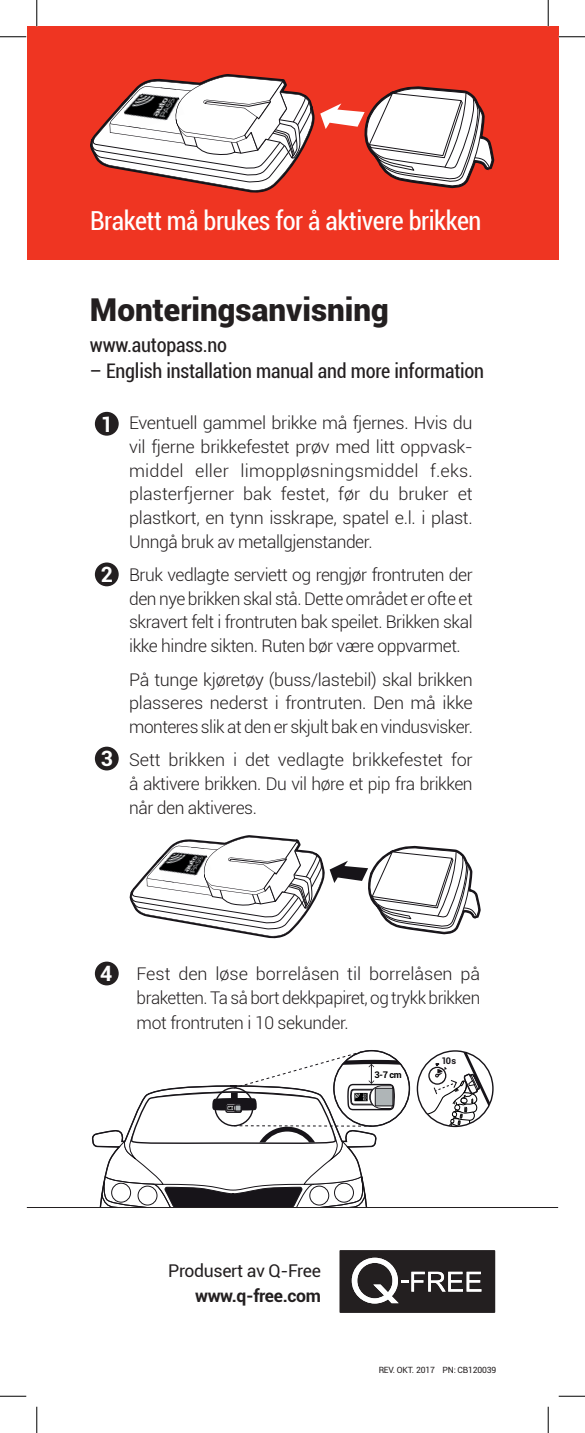
<style>
.page{position:relative;width:585px;height:1433px;background:#fff}
.page>*{position:absolute;margin:0;border:0;box-sizing:border-box;transform-origin:0 0}
.t1{font:900 31.5px "Roboto";color:#231f20}
.t2{font:condensed 26.25px "Roboto";letter-spacing:-.015em;color:#fff}
.t3{font:700 21.18px "Roboto";color:#fff}
.t4{font:condensed 20.12px "Roboto";letter-spacing:-.01em;color:#231f20}
.t5{font:17.68px "Roboto";letter-spacing:-.02em;color:#231f20}
.t6{font:700 17.68px "Roboto";letter-spacing:-.02em;color:#231f20}
.t7{font:300 17.5px/23.6px "Roboto";letter-spacing:-.025em;color:#231f20;text-align:justify}
.t8{font:700 9.1px "Roboto";color:#000001}
.t9{font:700 9.1px "Roboto";color:#171419}
.t10{font:8.58px "Roboto";letter-spacing:-.02em;color:#231f20}
</style>
<div class="page">
<svg style="left:130px;top:835px;width:351px;height:104px"></svg>
<svg style="left:422px;top:1051px;width:70px;height:75px"></svg>
<svg style="left:92px;top:1051px;width:317px;height:156px"></svg>
<hr style="left:27px;top:1207px;width:531px;height:1px;background:#231f20">
<div style="left:339px;top:1250px;width:156px;height:63px;background:#231f20"></div>
<svg style="left:351px;top:1257px;width:130px;height:46px"></svg>
<div style="left:95px;top:412px;width:24px;height:24px;background:#231f20;border-radius:50%"></div>
<div style="left:95px;top:562px;width:24px;height:24px;background:#231f20;border-radius:50%"></div>
<div style="left:95px;top:747px;width:24px;height:23px;background:#231f20;border-radius:50%"></div>
<div style="left:95px;top:961px;width:24px;height:24px;background:#231f20;border-radius:50%"></div>
<div style="left:27px;top:27px;width:531px;height:233px;background:#ef3522"></div>
<svg style="left:90px;top:74px;width:405px;height:119px"></svg>
<img style="left:180px;top:102px;width:4px;height:15px">
<img style="left:175px;top:101px;width:5px;height:16px">
<svg style="left:0;top:36px;width:26px;height:1px"></svg>
<svg style="left:558px;top:36px;width:26px;height:1px"></svg>
<svg style="left:0;top:1396px;width:26px;height:1px"></svg>
<svg style="left:558px;top:1396px;width:26px;height:1px"></svg>
<svg style="left:36px;top:0;width:1px;height:26px"></svg>
<svg style="left:36px;top:1406px;width:1px;height:27px"></svg>
<svg style="left:547px;top:0;width:1px;height:26px"></svg>
<svg style="left:547px;top:1406px;width:1px;height:27px"></svg>
<h2 class="t2" style="left:90px;top:202px;width:393px">Brakett må brukes for å aktivere brikken</h2>
<h1 class="t1" style="left:90px;top:287px;width:300px">Monteringsanvisning</h1>
<p class="t4" style="left:90px;top:331px;width:139px">www.autopass.no</p>
<p class="t4" style="left:90px;top:357px;width:395px">– English installation manual and more information</p>
<p class="t3" style="left:101px;top:409px;width:14px">1</p>
<p class="t3" style="left:101px;top:559px;width:14px">2</p>
<p class="t3" style="left:101px;top:744px;width:14px">3</p>
<p class="t7" style="left:129px;top:411px;width:345px">Eventuell gammel brikke må fjernes. Hvis du vil fjerne brikkefestet prøv med litt oppvask&shy;middel eller limoppløsningsmiddel f.eks. plasterfjerner bak festet, før du bruker et plastkort, en tynn isskrape, spatel e.l. i plast.<br>Unngå bruk av metallgjenstander.</p>
<p class="t7" style="left:129px;top:562px;width:345px">Bruk vedlagte serviett og rengjør frontruten der den nye brikken skal stå. Dette området er ofte et skravert felt i frontruten bak speilet. Brikken skal ikke hindre sikten. Ruten bør være oppvarmet.</p>
<p class="t7" style="left:129px;top:667px;width:345px">På tunge kjøretøy (buss/lastebil) skal brikken plasseres nederst i frontruten. Den må ikke monteres slik at den er skjult bak en vindusvisker.</p>
<p class="t7" style="left:129px;top:748px;width:345px">Sett brikken i det vedlagte brikkefestet for å aktivere brikken. Du vil høre et pip fra brikken når den aktiveres.</p>
<p class="t3" style="left:100px;top:958px;width:14px">4</p>
<p class="t7" style="left:136px;top:960px;width:345px;line-height:24.5px">Fest den løse borrelåsen til borrelåsen på braketten. Ta så bort dekkpapiret, og trykk brikken mot frontruten i 10 sekunder.</p>
<p class="t8" style="left:374px;top:1068px;width:29px">3-7 cm</p>
<p class="t9" style="left:441px;top:1055px;width:16px">10 s</p>
<p class="t5" style="left:168px;top:1258px;width:154px">Produsert av Q-Free</p>
<p class="t6" style="left:195px;top:1283px;width:127px">www.q-free.com</p>
<p class="t10" style="left:378px;top:1364px;width:119px">REV. OKT. 2017 PN: CB120039</p>
</div>
